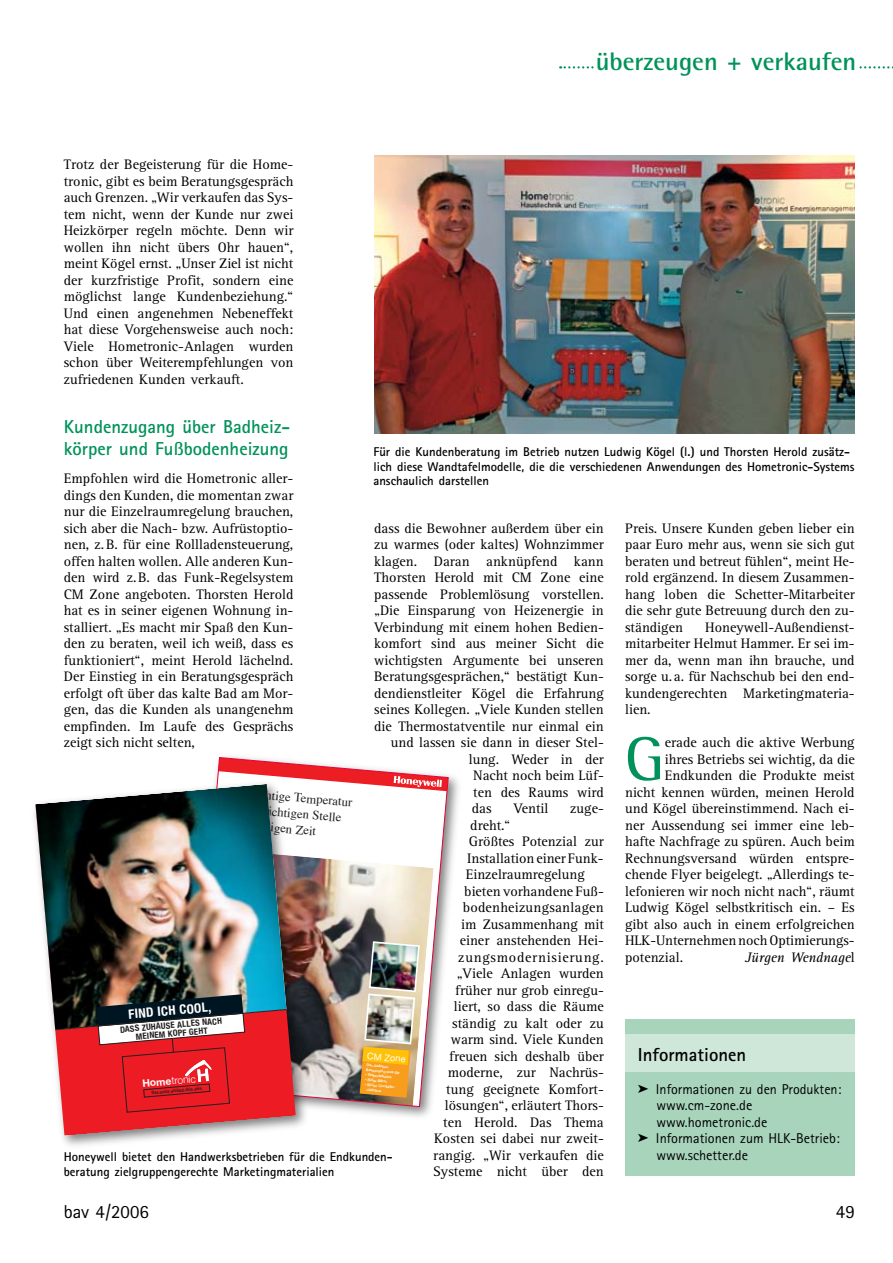
<style>
.page{position:relative;width:893px;height:1263px;background:#fff}
.page>*{position:absolute;margin:0;border:0;box-sizing:border-box;transform-origin:0 0}
.t1{font:63.3px "Rotis Semi Serif";color:#00925a}
.t2{font:700 25.5px "Rotis Semi Sans";color:#00925a}
.t3{font:700 18.75px/22.5px "Rotis Sans Serif";color:#00925a}
.t4{font:700 18.75px "Rotis Sans Serif";color:#000}
.t5{font:18.75px "Rotis Sans Serif";color:#000}
.t6{font:14.25px/16.5px "Rotis Serif";color:#000;text-align:justify}
.t7{font:14.25px "Rotis Sans Serif";color:#000}
.t8{font:14.25px "Rotis Serif";letter-spacing:.05em;color:#000}
.t9{font:italic 14.25px "Rotis Serif";color:#000}
.t10{font:700 condensed 13.05px "Helvetica Neue";color:#fff}
.t11{font:700 12.75px/14.2px "Rotis Sans Serif";color:#000}
.t12{font:12.75px/15.9px "Times";color:#231f20}
.t13{font:300 10.35px "Helvetica Neue";color:#fff}
.t14{font:9.3px "Helvetica Neue";color:#fff}
.t15{font:700 condensed 8.7px/8.2px "Helvetica Neue";color:#231f20;text-align:center}
.t16{font:700 condensed 4.5px "Helvetica Neue";color:#231f20}
.t17{font:700 3.9px/4.9px "Times BQ";color:#fff}
.s1{font-style:normal}
.s2{font-weight:700}
</style>
<div class="page">
<svg style="left:560px;top:66px;width:333px;height:3px"></svg>
<div style="left:594px;top:51px;width:264px;height:30px;background:#fff"></div>
<img style="left:374px;top:155px;width:481px;height:278px">
<div style="left:184px;top:751px;width:279px;height:371px;background:#000;opacity:.5"></div>
<img style="left:190px;top:757px;width:259px;height:350px">
<div style="left:30px;top:778px;width:280px;height:373px;background:#000;opacity:.5"></div>
<img style="left:35px;top:784px;width:256px;height:19px">
<img style="left:35px;top:803px;width:257px;height:333px">
<div style="left:625px;top:1019px;width:230px;height:157px;background:#a8d4bc"></div>
<div style="left:625px;top:1034px;width:230px;height:38px;background:#cee7d9"></div>
<h2 class="t2" style="left:596px;top:46px;width:262px">überzeugen + verkaufen</h2>
<p class="t6" style="left:64px;top:157px;width:231px">Trotz der Begeisterung für die Home&shy;tronic, gibt es beim Beratungsgespräch auch Grenzen. „Wir verkaufen das Sys&shy;tem nicht, wenn der Kunde nur zwei Heizkörper regeln möchte. Denn wir wollen ihn nicht übers Ohr hauen“, meint Kögel ernst. „Unser Ziel ist nicht der kurzfristige Profit, sondern eine möglichst lange Kundenbeziehung.“ Und einen angenehmen Nebeneffekt hat diese Vorgehensweise auch noch:<br>Viele Hometronic-Anlagen wurden schon über Weiterempfehlungen von zufriedenen Kunden verkauft.</p>
<h3 class="t3" style="left:64px;top:415px;width:228px">Kundenzugang über Badheiz&shy;körper und Fußbodenheizung</h3>
<p class="t6" style="left:64px;top:470px;width:231px">Empfohlen wird die Hometronic aller&shy;dings den Kunden, die momentan zwar nur die Einzelraumregelung brauchen, sich aber die Nach- bzw. Aufrüst-optio&shy;nen, z.B. für eine Rollladensteuerung, offen halten wollen. Alle anderen Kun&shy;den wird z.B. das Funk-Regelsystem CM Zone angeboten. Thorsten Herold hat es in seiner eigenen Wohnung in&shy;stalliert. „Es macht mir Spaß den Kun&shy;den zu beraten, weil ich weiß, dass es funktioniert“, meint Herold lächelnd.<br>Der Einstieg in ein Beratungsgespräch erfolgt oft über das kalte Bad am Mor&shy;gen, das die Kunden als unangenehm empfinden. Im Laufe des Gesprächs zeigt sich nicht selten,</p>
<p class="t11" style="left:373px;top:445px;width:483px">Für die Kundenberatung im Betrieb nutzen Ludwig Kögel (l.) und Thorsten Herold zusätz&shy;lich diese Wandtafelmodelle, die die verschiedenen Anwendungen des Hometronic-Systems anschaulich darstellen</p>
<p class="t6" style="left:625px;top:520px;width:231px">Preis. Unsere Kunden geben lieber ein paar Euro mehr aus, wenn sie sich gut beraten und betreut fühlen“, meint He&shy;rold ergänzend. In diesem Zusammen&shy;hang loben die Schetter-Mitarbeiter die sehr gute Betreuung durch den zu&shy;ständigen</p>
<p class="t6" style="left:374px;top:520px;width:231px">dass die Bewohner außerdem über ein</p>
<p class="t6" style="left:374px;top:536px;width:231px">zu warmes (oder kaltes) Wohnzimmer</p>
<p class="t6" style="left:374px;top:553px;width:231px">klagen. Daran anknüpfend kann</p>
<p class="t6" style="left:374px;top:569px;width:231px">Thorsten Herold mit CM Zone eine</p>
<p class="t6" style="left:374px;top:586px;width:231px">passende Problemlösung vorstellen.</p>
<p class="t6" style="left:374px;top:602px;width:231px">„Die Einsparung von Heizenergie in</p>
<p class="t6" style="left:374px;top:619px;width:231px">Verbindung mit einem hohen Bedien-</p>
<p class="t6" style="left:374px;top:635px;width:231px">komfort sind aus meiner Sicht die</p>
<p class="t6" style="left:374px;top:652px;width:231px">wichtigsten Argumente bei unseren</p>
<p class="t6" style="left:374px;top:668px;width:231px">Beratungsgesprächen,“ bestätigt Kun-</p>
<p class="t6" style="left:374px;top:685px;width:231px">dendienstleiter Kögel die Erfahrung</p>
<p class="t6" style="left:374px;top:701px;width:231px">seines Kollegen. „Viele Kunden stellen</p>
<p class="t6" style="left:374px;top:718px;width:231px">die Thermostatventile nur einmal ein</p>
<p class="t6" style="left:391px;top:734px;width:215px">und lassen sie dann in dieser Stel-</p>
<p class="t6" style="left:469px;top:751px;width:137px">lung. Weder in der</p>
<p class="t6" style="left:473px;top:767px;width:132px">Nacht noch beim Lüf-</p>
<p class="t6" style="left:473px;top:784px;width:132px">ten des Raums wird</p>
<p class="t6" style="left:472px;top:800px;width:21px">das</p>
<p class="t6" style="left:513px;top:800px;width:37px">Ventil</p>
<p class="t6" style="left:570px;top:800px;width:35px">zuge-</p>
<p class="t6" style="left:470px;top:817px;width:42px">dreht.“</p>
<p class="t6" style="left:469px;top:833px;width:137px">Größtes Potenzial zur</p>
<p class="t6" style="left:467px;top:850px;width:138px">Installation einer Funk-</p>
<p class="t6" style="left:466px;top:866px;width:121px">Einzelraumregelung</p>
<p class="t6" style="left:464px;top:883px;width:140px">bieten vorhandene Fuß-</p>
<p class="t6" style="left:463px;top:899px;width:143px">bodenheizungsanlagen</p>
<p class="t6" style="left:461px;top:916px;width:144px">im Zusammenhang mit</p>
<p class="t6" style="left:460px;top:932px;width:146px">einer anstehenden Hei-</p>
<p class="t8" style="left:458px;top:949px;width:147px">zungsmodernisierung.</p>
<p class="t6" style="left:457px;top:965px;width:149px">„Viele Anlagen wurden</p>
<p class="t6" style="left:455px;top:982px;width:150px">früher nur grob einregu-</p>
<p class="t6" style="left:454px;top:998px;width:152px">liert, so dass die Räume</p>
<p class="t6" style="left:452px;top:1015px;width:153px">ständig zu kalt oder zu</p>
<p class="t6" style="left:451px;top:1031px;width:155px">warm sind. Viele Kunden</p>
<p class="t6" style="left:449px;top:1048px;width:156px">freuen sich deshalb über</p>
<p class="t6" style="left:448px;top:1064px;width:158px">moderne, zur Nachrüs-</p>
<p class="t6" style="left:446px;top:1081px;width:158px">tung geeignete Komfort-</p>
<p class="t6" style="left:445px;top:1097px;width:161px">lösungen“, erläutert Thors-</p>
<p class="t6" style="left:443px;top:1114px;width:162px">ten Herold. Das Thema</p>
<p class="t6" style="left:434px;top:1130px;width:171px">Kosten sei dabei nur zweit-</p>
<p class="t6" style="left:433px;top:1147px;width:172px">rangig. „Wir verkaufen die</p>
<p class="t6" style="left:433px;top:1163px;width:172px">Systeme nicht über den</p>
<p class="t6" style="left:625px;top:619px;width:231px;text-indent:80px">Honeywell-Außendienst&shy;mit-arbeiter Helmut Hammer. Er sei im&shy;mer da, wenn man ihn brauche, und sorge u. a. für Nachschub bei den end&shy;kundengerechten Marketingmate-ria&shy;lien.</p>
<h1 class="t1" style="left:625px;top:722px;width:41px">G</h1>
<p class="t6" style="left:665px;top:734px;width:191px">erade auch die aktive Werbung</p>
<p class="t6" style="left:665px;top:751px;width:191px">ihres Betriebs sei wichtig, da die</p>
<p class="t6" style="left:665px;top:767px;width:191px">Endkunden die Produkte meist</p>
<p class="t6" style="left:625px;top:784px;width:231px">nicht kennen würden, meinen Herold</p>
<p class="t6" style="left:625px;top:800px;width:231px">und Kögel übereinstimmend. Nach ei-</p>
<p class="t6" style="left:625px;top:817px;width:231px">ner Aussendung sei immer eine leb-</p>
<p class="t6" style="left:625px;top:833px;width:231px">hafte Nachfrage zu spüren. Auch beim</p>
<p class="t6" style="left:625px;top:850px;width:231px">Rechnungsversand würden entspre-</p>
<p class="t6" style="left:625px;top:866px;width:231px">chende Flyer beigelegt. „Allerdings te-</p>
<p class="t6" style="left:625px;top:883px;width:231px">lefonieren wir noch nicht nach“, räumt</p>
<p class="t6" style="left:625px;top:899px;width:231px">Ludwig Kögel selbstkritisch ein. – Es</p>
<p class="t6" style="left:625px;top:916px;width:231px">gibt also auch in einem erfolgreichen</p>
<p class="t6" style="left:625px;top:932px;width:230px">HLK-Unternehmen noch Optimierungs-</p>
<p class="t6" style="left:625px;top:949px;width:60px">potenzial.</p>
<p class="t9" style="left:745px;top:949px;width:111px">Jürgen Wendnage<span class="s1">l</span></p>
<p class="t12" style="left:231px;top:783px;width:124px;rotate:5deg">Die richtige Temperatur an der richtigen Stelle zur richtigen Zeit</p>
<p class="t10" style="left:128px;top:1006px;width:85px;rotate:-5deg">FIND ICH COOL,</p>
<p class="t15" style="left:120px;top:1025px;width:104px;rotate:-5deg">DASS ZUHAUSE ALLES NACH<br>MEINEM KOPF GEHT</p>
<p class="t13" style="left:142px;top:1077px;width:55px;rotate:-5deg"><span class="s2">Home</span>tronic</p>
<p class="t16" style="left:151px;top:1090px;width:52px;rotate:-5deg">Das muss einfach drin sein</p>
<h3 class="t4" style="left:638px;top:1043px;width:110px">Informationen</h3>
<p class="t7" style="left:638px;top:1080px;width:205px">➤ Informationen zu den Produkten:</p>
<p class="t7" style="left:656px;top:1097px;width:98px">www.cm-zone.de</p>
<p class="t7" style="left:656px;top:1113px;width:113px">www.hometronic.de</p>
<p class="t7" style="left:638px;top:1130px;width:203px">➤ Informationen zum HLK-Betrieb:</p>
<p class="t7" style="left:656px;top:1146px;width:93px">www.schetter.de</p>
<p class="t14" style="left:367px;top:1050px;width:40px;rotate:5deg">CM Zone</p>
<p class="t17" style="left:367px;top:1062px;width:35px;rotate:5deg">Das drahtlose<br>Raumregelsystem für</p>
<p class="t17" style="left:366px;top:1072px;width:28px;rotate:5deg">• Wohneinheiten</p>
<p class="t17" style="left:365px;top:1077px;width:24px;rotate:5deg">• Heim-Büros</p>
<p class="t17" style="left:367px;top:1082px;width:30px;text-indent:-2px;rotate:5deg">• Kleine Geschäfts&shy;einheiten</p>
<p class="t11" style="left:64px;top:1150px;width:329px">Honeywell bietet den Handwerksbetrieben für die Endkunden&shy;beratung zielgruppengerechte Marketingmaterialien</p>
<h3 class="t5" style="left:64px;top:1200px;width:87px">bav 4/2006</h3>
<h3 class="t5" style="left:836px;top:1200px;width:20px">49</h3>
</div>
